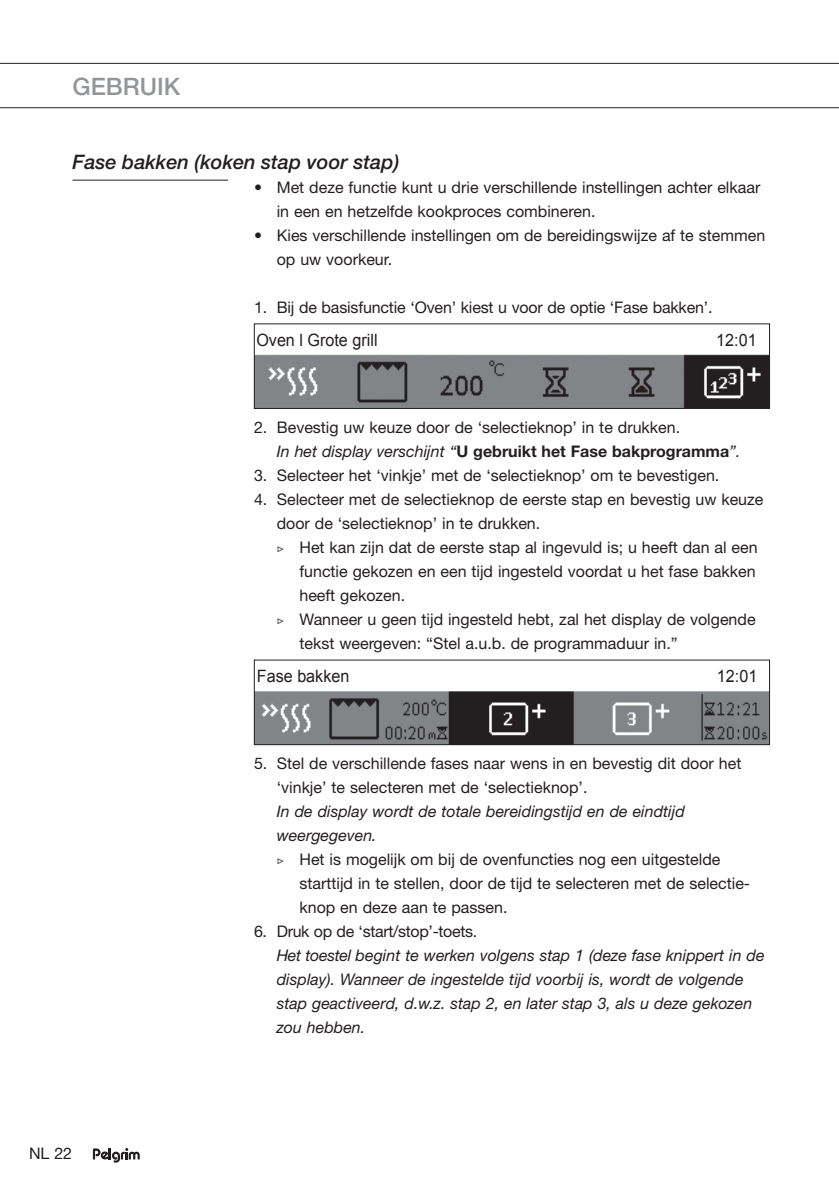
<style>
.page{position:relative;width:839px;height:1191px;background:#fff}
.page>*{position:absolute;margin:0;border:0;box-sizing:border-box;transform-origin:0 0}
.t1{font:500 24px "Helvetica Neue";color:#939598}
.t2{font:italic 500 20px "Helvetica Neue";color:#231f20}
.t3{font:17px "Arial";color:#231f20;scale:.95 1}
.t4{font:16px/24px "Helvetica Neue";color:#231f20}
.t5{font:italic 16px/24px "Helvetica Neue";color:#231f20}
.t6{font:16px "Helvetica Neue";letter-spacing:-.02em;color:#231f20}
.s1{font-style:italic}
.s2{font-weight:700}
.s3{font-family:"Garamond Premr Pro"}
</style>
<div class="page">
<hr style="left:0;top:63px;width:838px;height:1px;background:#231f20">
<hr style="left:0;top:107px;width:838px;height:1px;background:#231f20">
<svg style="left:93px;top:1148px;width:47px;height:14px"></svg>
<hr style="left:72px;top:180px;width:156px;height:1px;background:#231f20">
<img style="left:256px;top:354px;width:511px;height:52px">
<img style="left:256px;top:691px;width:511px;height:51px">
<h1 class="t1" style="left:72px;top:72px;width:109px">GEBRUIK</h1>
<p class="t2" style="left:72px;top:150px;width:328px">Fase bakken (koken stap voor stap)</p>
<p class="t4" style="left:277px;top:175px;width:485px;text-indent:-23px">• Met deze functie kunt u drie verschillende instellingen achter elkaar in een en hetzelfde kookproces combineren.</p>
<p class="t4" style="left:277px;top:223px;width:490px;text-indent:-23px">• Kies verschillende instellingen om de bereidingswijze af te stemmen op uw voorkeur.</p>
<p class="t4" style="left:254px;top:295px;width:460px">1. Bij de basisfunctie ‘Oven’ kiest u voor de optie ‘Fase bakken’.</p>
<p class="t3" style="left:256px;top:329px;width:129px">Oven l Grote grill</p>
<p class="t3" style="left:716px;top:329px;width:44px">12:01</p>
<p class="t4" style="left:277px;top:415px;width:465px;text-indent:-23px">2. Bevestig uw keuze door de ‘selectieknop’ in te drukken.<br><span class="s1">In het display verschijnt “</span><span class="s2">U gebruikt het Fase bakprogramma</span><span class="s1">”.</span></p>
<p class="t4" style="left:254px;top:463px;width:466px">3. Selecteer het ‘vinkje’ met de ‘selectieknop’ om te bevestigen.</p>
<p class="t4" style="left:254px;top:487px;width:510px">4. Selecteer met de selectieknop de eerste stap en bevestig uw keuze</p>
<p class="t4" style="left:277px;top:511px;width:265px">door de ‘selectieknop’ in te drukken.</p>
<p class="t4" style="left:277px;top:535px;width:482px"><span class="s3">▷</span> Het kan zijn dat de eerste stap al ingevuld is; u heeft dan al een</p>
<p class="t4" style="left:299px;top:559px;width:457px">functie gekozen en een tijd ingesteld voordat u het fase bakken</p>
<p class="t4" style="left:299px;top:583px;width:107px">heeft gekozen.</p>
<p class="t4" style="left:277px;top:607px;width:480px"><span class="s3">▷</span> Wanneer u geen tijd ingesteld hebt, zal het display de volgende</p>
<p class="t4" style="left:299px;top:631px;width:380px">tekst weergeven: “Stel a.u.b. de programmaduur in.”</p>
<p class="t3" style="left:257px;top:664px;width:99px">Fase bakken</p>
<p class="t3" style="left:716px;top:664px;width:44px">12:01</p>
<p class="t4" style="left:29px;top:1140px;width:45px">NL 22</p>
<p class="t4" style="left:277px;top:751px;width:466px;text-indent:-23px">5. Stel de verschillende fases naar wens in en bevestig dit door het ‘vinkje’ te selecteren met de ‘selectieknop’.</p>
<p class="t5" style="left:277px;top:799px;width:409px">In de display wordt de totale bereidingstijd en de eindtijd</p>
<p class="t5" style="left:277px;top:823px;width:101px">weergegeven.</p>
<p class="t4" style="left:277px;top:847px;width:445px"><span class="s3">▷</span> Het is mogelijk om bij de ovenfuncties nog een uitgestelde</p>
<p class="t4" style="left:299px;top:871px;width:450px">starttijd in te stellen, door de tijd te selecteren met de selectie-</p>
<p class="t4" style="left:299px;top:895px;width:209px">knop en deze aan te passen.</p>
<p class="t6" style="left:254px;top:921px;width:225px">6. Druk op de ‘start/stop’-toets.</p>
<p class="t5" style="left:277px;top:943px;width:489px">Het toestel begint te werken volgens stap 1 (deze fase knippert in de display). Wanneer de ingestelde tijd voorbij is, wordt de volgende stap geactiveerd, d.w.z. stap 2, en later stap 3, als u deze gekozen zou hebben.</p>
</div>
